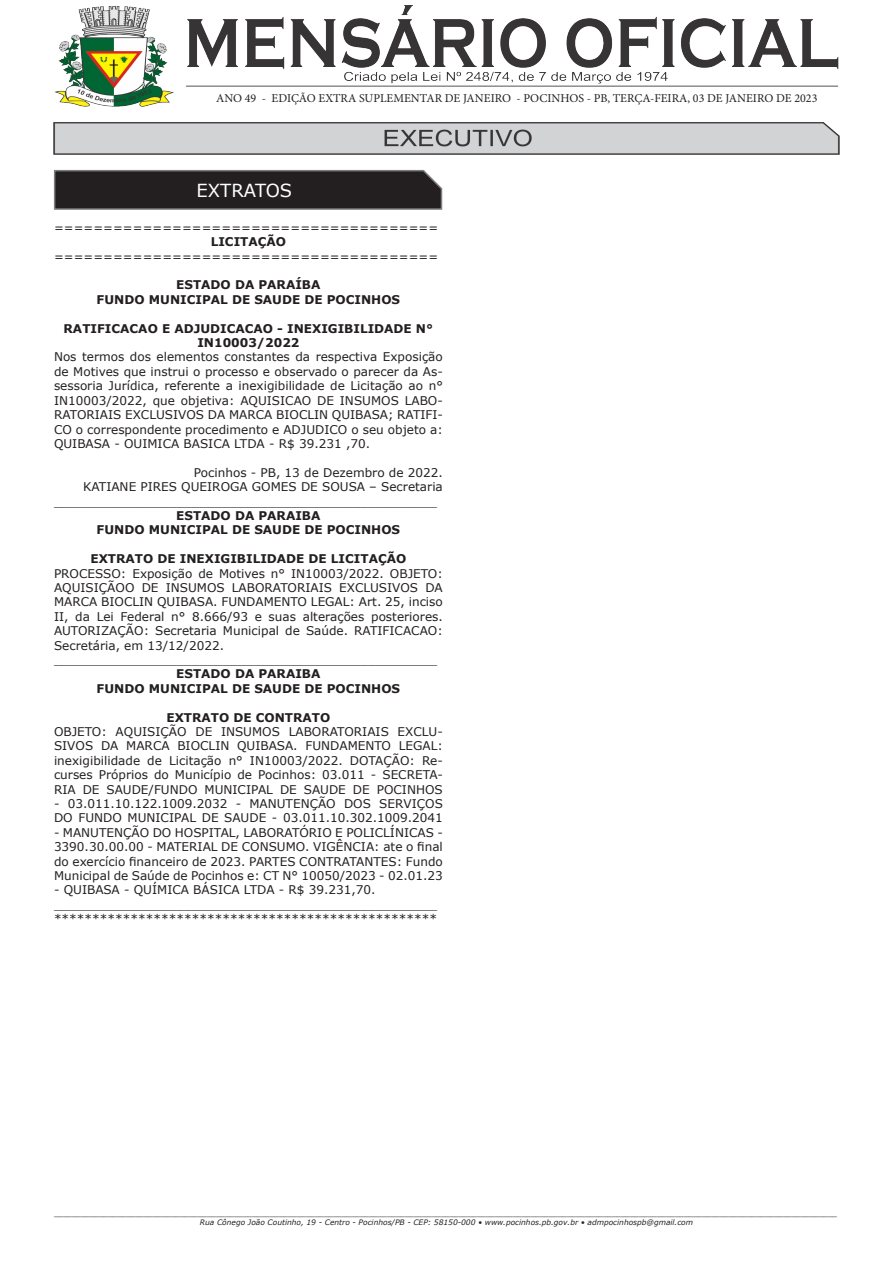
<style>
.page{position:relative;width:893px;height:1263px;background:#fff}
.page>*{position:absolute;margin:0;border:0;box-sizing:border-box;transform-origin:0 0}
.Body_Text_2{font:18px "Verdana";color:#fff}
.t1{font:12px/14.4px "Verdana";color:#231f20;text-align:justify}
.t2{font:700 12px/14.4px "Verdana";color:#231f20;text-align:center}
.t3{font:12px "Minion Pro";color:#231f20}
.t4{font:9px "Minion Pro";color:#231f20}
.t5{font:italic 7.5px "Verdana";color:#231f20}
</style>
<div class="page">
<img style="left:54px;top:5px;width:785px;height:149px">
<svg style="left:53px;top:170px;width:390px;height:40px;background:#2e2b2c"></svg>
<p class="t3" style="left:216px;top:90px;width:603px">ANO 49 - EDIÇÃO EXTRA SUPLEMENTAR DE JANEIRO - POCINHOS - PB, TERÇA-FEIRA, 03 DE JANEIRO DE 2023</p>
<p class="Body_Text_2" style="left:197px;top:178px;width:97px">EXTRATOS</p>
<p class="t1" style="left:54px;top:220px;width:386px">=======================================</p>
<p class="t2" style="left:211px;top:234px;width:77px">LICITAÇÃO</p>
<p class="t1" style="left:54px;top:249px;width:386px">=======================================</p>
<p class="t2" style="left:176px;top:278px;width:146px">ESTADO DA PARAÍBA</p>
<p class="t2" style="left:97px;top:292px;width:305px">FUNDO MUNICIPAL DE SAUDE DE POCINHOS</p>
<p class="t2" style="left:64px;top:321px;width:371px">RATIFICACAO E ADJUDICACAO - INEXIGIBILIDADE N°<br>IN10003/2022</p>
<p class="t1" style="left:54px;top:350px;width:390px">Nos termos dos elementos constantes da respectiva Exposição de Motives que instrui o processo e observado o parecer da As&shy;sessoria Jurídica, referente a inexigibilidade de Licitação ao n° IN10003/2022, que objetiva: AQUISICAO DE INSUMOS LABO-RATORIAIS EXCLUSIVOS DA MARCA BIOCLIN QUIBASA; RATIFI-CO o correspondente procedimento e ADJUDICO o seu objeto a:<br>QUIBASA - OUIMICA BASICA LTDA - R$ 39.231 ,70.</p>
<p class="t1" style="left:194px;top:465px;width:250px">Pocinhos - PB, 13 de Dezembro de 2022.</p>
<p class="t1" style="left:83px;top:479px;width:361px">KATIANE PIRES QUEIROGA GOMES DE SOUSA – Secretaria</p>
<p class="t1" style="left:54px;top:494px;width:385px">__________________________________________________</p>
<p class="t2" style="left:176px;top:508px;width:146px">ESTADO DA PARAIBA</p>
<p class="t2" style="left:97px;top:522px;width:305px">FUNDO MUNICIPAL DE SAUDE DE POCINHOS</p>
<p class="t2" style="left:90px;top:551px;width:317px">EXTRATO DE INEXIGIBILIDADE DE LICITAÇÃO</p>
<p class="t1" style="left:54px;top:566px;width:390px">PROCESSO: Exposição de Motives n° IN10003/2022. OBJETO:<br>AQUISIÇÃOO DE INSUMOS LABORATORIAIS EXCLUSIVOS DA MARCA BIOCLIN QUIBASA. FUNDAMENTO LEGAL: Art. 25, inciso II, da Lei Federal n° 8.666/93 e suas alterações posteriores.<br>AUTORIZAÇÃO: Secretaria Municipal de Saúde. RATIFICACAO:<br>Secretária, em 13/12/2022.</p>
<p class="t1" style="left:54px;top:652px;width:385px">__________________________________________________</p>
<p class="t2" style="left:176px;top:666px;width:146px">ESTADO DA PARAIBA</p>
<p class="t2" style="left:97px;top:681px;width:305px">FUNDO MUNICIPAL DE SAUDE DE POCINHOS</p>
<p class="t2" style="left:166px;top:710px;width:165px">EXTRATO DE CONTRATO</p>
<p class="t1" style="left:54px;top:724px;width:390px">OBJETO: AQUISIÇÃO DE INSUMOS LABORATORIAIS EXCLU-SIVOS DA MARCA BIOCLIN QUIBASA. FUNDAMENTO LEGAL: inexigibilidade de Licitação n° IN10003/2022. DOTAÇÃO: Re&shy;curses Próprios do Município de Pocinhos: 03.011 - SECRETA-RIA DE SAUDE/FUNDO MUNICIPAL DE SAUDE DE POCINHOS</p>
<p class="t1" style="left:54px;top:796px;width:390px">- 03.011.10.122.1009.2032 - MANUTENÇÃO DOS SERVIÇOS<br>DO FUNDO MUNICIPAL DE SAUDE - 03.011.10.302.1009.2041</p>
<p class="t1" style="left:54px;top:825px;width:390px">- MANUTENÇÃO DO HOSPITAL, LABORATÓRIO E POLICLÍNICAS - 3390.30.00.00 - MATERIAL DE CONSUMO. VIGÊNCIA: ate o final do exercício financeiro de 2023. PARTES CONTRATANTES: Fundo Municipal de Saúde de Pocinhos e: CT N° 10050/2023 - 02.01.23</p>
<p class="t1" style="left:54px;top:883px;width:323px">- QUIBASA - QUÍMICA BÁSICA LTDA - R$ 39.231,70.</p>
<p class="t1" style="left:54px;top:897px;width:385px">__________________________________________________</p>
<p class="t1" style="left:54px;top:911px;width:385px">**************************************************</p>
<p class="t4" style="left:54px;top:1206px;width:784px">______________________________________________________________________________________________________________________________________________________________________________</p>
<p class="t5" style="left:200px;top:1216px;width:495px">Rua Cônego João Coutinho, 19 - Centro - Pocinhos/PB - CEP: 58150-000 • www.pocinhos.pb.gov.br • admpocinhospb@gmail.com</p>
</div>
